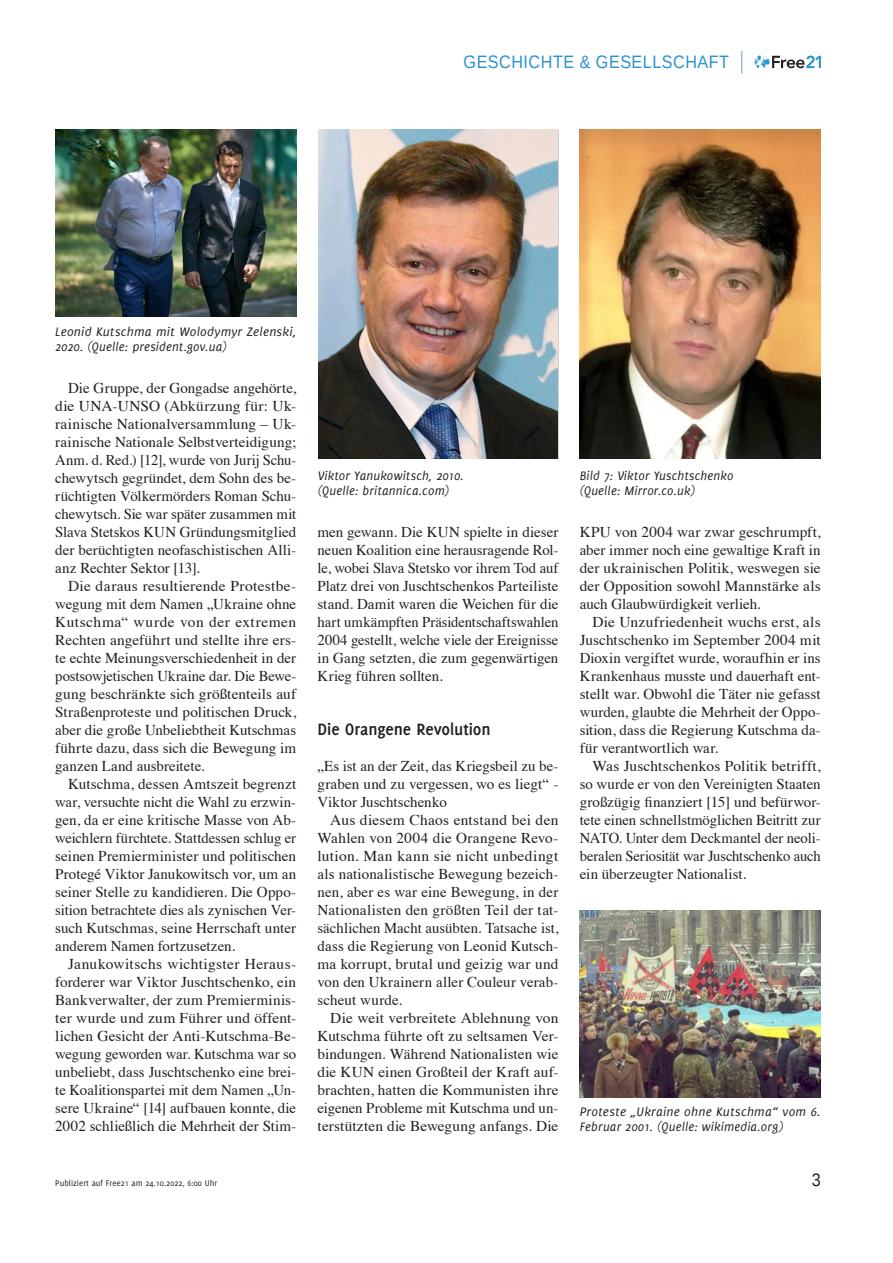
<style>
.page{position:relative;width:893px;height:1263px;background:#fff}
.page>*{position:absolute;margin:0;border:0;box-sizing:border-box;transform-origin:0 0}
.t1{font:18px "Liberation Sans";letter-spacing:.03em;color:#2a92d0;scale:.9 1}
.t2{font:700 18px "Delicious";letter-spacing:-.005em;color:#231f20}
.t3{font:18px "Liberation Sans";color:#231f20;scale:.9 1}
.t4{font:15px/18px "Times";color:#231f20;text-align:justify}
.t5{font:italic 13.5px/15px "Delicious";letter-spacing:.015em;color:#231f20}
.t6{font:9px "Delicious";color:#231f20}
</style>
<div class="page">
<svg style="left:755px;top:55px;width:66px;height:13px"></svg>
<svg style="left:741px;top:51px;width:1px;height:23px"></svg>
<img style="left:55px;top:130px;width:241px;height:187px">
<img style="left:580px;top:910px;width:241px;height:187px">
<img style="left:319px;top:130px;width:239px;height:329px">
<img style="left:580px;top:130px;width:241px;height:329px">
<p class="t1" style="left:464px;top:51px;width:297px">GESCHICHTE &amp; GESELLSCHAFT</p>
<p class="t5" style="left:55px;top:324px;width:242px">Leonid Kutschma mit Wolodymyr Zelenski,<br>2020. (Quelle: president.gov.ua)</p>
<p class="t4" style="left:55px;top:378px;width:242px;text-indent:13px">Die Gruppe, der Gongadse angehörte, die UNA-UNSO (Abkürzung für: Uk&shy;rainische Nationalversammlung – Uk&shy;rainische Nationale Selbstverteidigung; Anm. d. Red.) [12], wurde von Jurij Schu&shy;chewytsch gegründet, dem Sohn des be&shy;rüchtigten Völkermörders Roman Schu&shy;chewytsch. Sie war später zusammen mit Slava Stetskos KUN Gründungsmitglied der berüchtigten neofaschistischen Alli&shy;anz Rechter Sektor [13].</p>
<p class="t4" style="left:55px;top:576px;width:242px;text-indent:13px">Die daraus resultierende Protestbe&shy;wegung mit dem Namen „Ukraine ohne Kutschma“ wurde von der extremen Rechten angeführt und stellte ihre ers&shy;te echte Meinungsverschiedenheit in der postsowjetischen Ukraine dar. Die Bewe&shy;gung beschränkte sich größtenteils auf Straßenproteste und politischen Druck, aber die große Unbeliebtheit Kutschmas führte dazu, dass sich die Bewegung im ganzen Land ausbreitete.</p>
<p class="t4" style="left:55px;top:774px;width:242px;text-indent:13px">Kutschma, dessen Amtszeit begrenzt war, versuchte nicht die Wahl zu erzwin&shy;gen, da er eine kritische Masse von Ab&shy;weichlern fürchtete. Stattdessen schlug er seinen Premierminister und politischen Protegé Viktor Janukowitsch vor, um an seiner Stelle zu kandidieren. Die Oppo&shy;sition betrachtete dies als zynischen Ver&shy;such Kutschmas, seine Herrschaft unter anderem Namen fortzusetzen.</p>
<p class="t4" style="left:55px;top:954px;width:242px;text-indent:13px">Janukowitschs wichtigster Heraus&shy;forderer war Viktor Juschtschenko, ein Bankverwalter, der zum Premierminis&shy;ter wurde und zum Führer und öffent&shy;lichen Gesicht der Anti-Kutschma-Be&shy;wegung geworden war. Kutschma war so unbeliebt, dass Juschtschenko eine brei&shy;te Koalitionspartei mit dem Namen „Un&shy;sere Ukraine“ [14] aufbauen konnte, die 2002 schließlich die Mehrheit der Stim-</p>
<p class="t5" style="left:318px;top:468px;width:148px">Viktor Yanukowitsch, 2010. (Quelle: britannica.com)</p>
<p class="t5" style="left:580px;top:468px;width:155px">Bild 7: Viktor Yuschtschenko (Quelle: Mirror.co.uk)</p>
<p class="t4" style="left:317px;top:522px;width:242px">men gewann. Die KUN spielte in dieser neuen Koalition eine herausragende Rol&shy;le, wobei Slava Stetsko vor ihrem Tod auf Platz drei von Juschtschenkos Parteiliste stand. Damit waren die Weichen für die hart umkämpften Präsidentschaftswahlen 2004 gestellt, welche viele der Ereignisse in Gang setzten, die zum gegenwärtigen Krieg führen sollten.</p>
<p class="t2" style="left:317px;top:719px;width:175px">Die Orangene Revolution</p>
<p class="t4" style="left:317px;top:756px;width:242px">„Es ist an der Zeit, das Kriegsbeil zu be&shy;graben und zu vergessen, wo es liegt“ - Viktor Juschtschenko</p>
<p class="t4" style="left:317px;top:810px;width:243px;text-indent:13px">Aus diesem Chaos entstand bei den Wahlen von 2004 die Orangene Revo&shy;lution. Man kann sie nicht unbedingt als nationalistische Bewegung bezeich&shy;nen, aber es war eine Bewegung, in der Nationalisten den größten Teil der tat&shy;sächlichen Macht ausübten. Tatsache ist, dass die Regierung von Leonid Kutsch&shy;ma korrupt, brutal und geizig war und von den Ukrainern aller Couleur verab&shy;scheut wurde.</p>
<p class="t4" style="left:317px;top:1008px;width:242px;text-indent:13px">Die weit verbreitete Ablehnung von Kutschma führte oft zu seltsamen Ver&shy;bindungen. Während Nationalisten wie die KUN einen Großteil der Kraft auf&shy;brachten, hatten die Kommunisten ihre eigenen Probleme mit Kutschma und un&shy;terstützten die Bewegung anfangs. Die</p>
<p class="t4" style="left:580px;top:522px;width:242px">KPU von 2004 war zwar geschrumpft, aber immer noch eine gewaltige Kraft in der ukrainischen Politik, weswegen sie der Opposition sowohl Mannstärke als auch Glaubwürdigkeit verlieh.</p>
<p class="t4" style="left:580px;top:612px;width:242px;text-indent:13px">Die Unzufriedenheit wuchs erst, als Juschtschenko im September 2004 mit Dioxin vergiftet wurde, woraufhin er ins Krankenhaus musste und dauerhaft ent&shy;stellt war. Obwohl die Täter nie gefasst wurden, glaubte die Mehrheit der Oppo&shy;sition, dass die Regierung Kutschma da&shy;für verantwortlich war.</p>
<p class="t4" style="left:580px;top:756px;width:242px;text-indent:13px">Was Juschtschenkos Politik betrifft, so wurde er von den Vereinigten Staaten großzügig finanziert [15] und befürwor&shy;tete einen schnellstmöglichen Beitritt zur NATO. Unter dem Deckmantel der neoli&shy;beralen Seriosität war Juschtschenko auch ein überzeugter Nationalist.</p>
<p class="t5" style="left:580px;top:1104px;width:242px">Proteste „Ukraine ohne Kutschma“ vom 6.<br>Februar 2001. (Quelle: wikimedia.org)</p>
<p class="t6" style="left:55px;top:1177px;width:163px">Publiziert auf Free21 am 24.10.2022, 6:00 Uhr</p>
<p class="t3" style="left:812px;top:1168px;width:12px">3</p>
</div>
